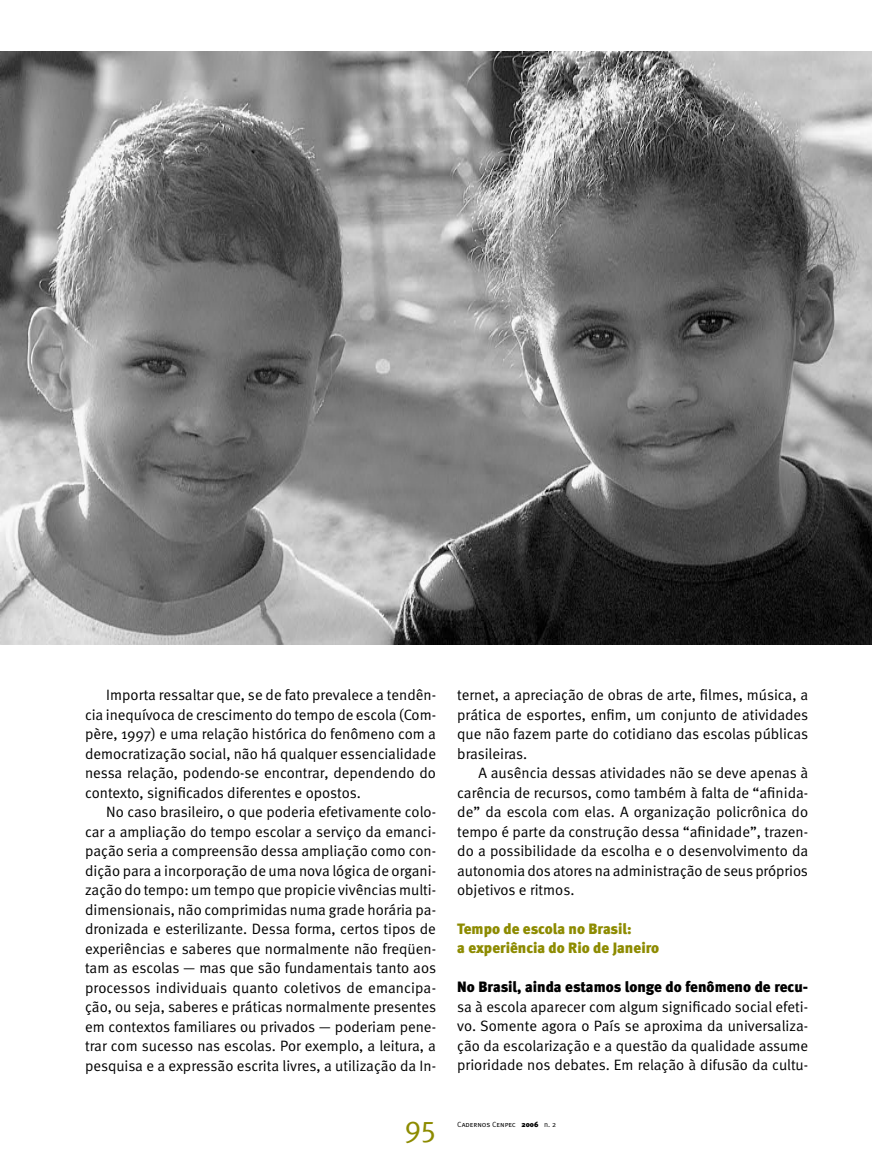
<style>
.page{position:relative;width:872px;height:1170px;background:#fff}
.page>*{position:absolute;margin:0;border:0;box-sizing:border-box;transform-origin:0 0}
.t1{font:30px "Meta Normal";color:#8d8b00}
.t2{font:15px/19.5px "Meta Normal";letter-spacing:-.005em;color:#000;text-align:justify}
.t3{font:900 15px/19.5px "Meta";color:#8d8b00}
.t4{font:900 15px "Meta";color:#000}
.t5{font:7.5px "Meta Normal Caps";color:#000}
.s1{font-family:"Meta Black Caps"}
.s2{font-family:"Meta Normal"}
</style>
<div class="page">
<img style="left:0;top:51px;width:872px;height:593px">
<p class="t2" style="left:85px;top:685px;width:352px;text-indent:21px">Importa ressaltar que, se de fato prevalece a tendên&shy;cia inequívoca de crescimento do tempo de escola (Com&shy;père, 1997) e uma relação histórica do fenômeno com a democratização social, não há qualquer essencialidade nessa relação, podendo-se encontrar, dependendo do contexto, significados diferentes e opostos.</p>
<p class="t2" style="left:85px;top:802px;width:352px;text-indent:21px">No caso brasileiro, o que poderia efetivamente colo&shy;car a ampliação do tempo escolar a serviço da emanci&shy;pação seria a compreensão dessa ampliação como con&shy;dição para a incorporação de uma nova lógica de organi&shy;zação do tempo: um tempo que propicie vivências multi&shy;dimensionais, não comprimidas numa grade horária pa&shy;dronizada e esterilizante. Dessa forma, certos tipos de experiências e saberes que normalmente não freqüen&shy;tam as escolas — mas que são fundamentais tanto aos processos individuais quanto coletivos de emancipa&shy;ção, ou seja, saberes e práticas normalmente presentes em contextos familiares ou privados — poderiam pene&shy;trar com sucesso nas escolas. Por exemplo, a leitura, a pesquisa e a expressão escrita livres, a utilização da In-</p>
<p class="t2" style="left:457px;top:685px;width:352px">ternet, a apreciação de obras de arte, filmes, música, a prática de esportes, enfim, um conjunto de atividades que não fazem parte do cotidiano das escolas públicas brasileiras.</p>
<p class="t2" style="left:457px;top:763px;width:352px;text-indent:21px">A ausência dessas atividades não se deve apenas à carência de recursos, como também à falta de “afinida&shy;de” da escola com elas. A organização policrônica do tempo é parte da construção dessa “afinidade”, trazen&shy;do a possibilidade da escolha e o desenvolvimento da autonomia dos atores na administração de seus próprios objetivos e ritmos.</p>
<p class="t3" style="left:457px;top:918px;width:203px">Tempo de escola no Brasil:<br>a experiência do Rio de Janeiro</p>
<p class="t4" style="left:457px;top:977px;width:352px">No Brasil, ainda estamos longe do fenômeno de recu-</p>
<p class="t2" style="left:457px;top:996px;width:352px">sa à escola aparecer com algum significado social efeti&shy;vo. Somente agora o País se aproxima da universaliza&shy;ção da escolarização e a questão da qualidade assume prioridade nos debates. Em relação à difusão da cultu-</p>
<h1 class="t1" style="left:404px;top:1109px;width:33px">95</h1>
<p class="t5" style="left:457px;top:1120px;width:100px">Cadernos Cenpec <span class="s1">2006</span> <span class="s2">n</span>. 2</p>
</div>
